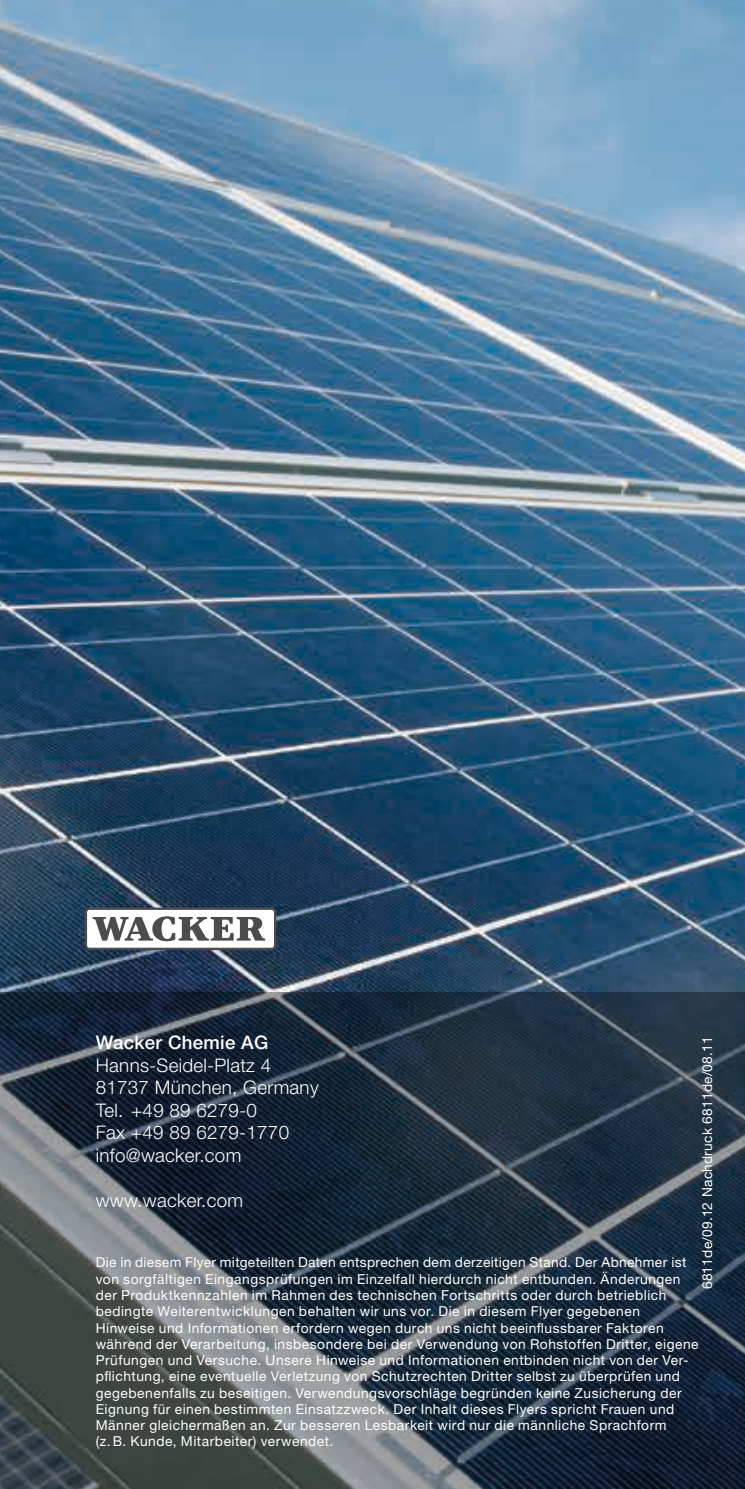
<style>
.page{position:relative;width:745px;height:1489px;background:#fff}
.page>*{position:absolute;margin:0;border:0;box-sizing:border-box;transform-origin:0 0}
.t1{font:300 18.75px/22.5px "Helvetica Neue LT Pro";letter-spacing:.015em;color:#fff}
.t2{font:500 18.75px "Helvetica Neue LT Pro";letter-spacing:.015em;color:#fff}
.t3{font:13.75px/16.2px "Helvetica Neue LT Pro";letter-spacing:.04em;color:#fff}
.t4{font:13.75px "Helvetica Neue LT Pro";letter-spacing:.015em;color:#fff}
</style>
<div class="page">
<img style="left:0;top:0;width:744px;height:992px">
<svg style="left:0;top:992px;width:744px;height:496px;background:#303d49"></svg>
<svg style="left:85px;top:907px;width:191px;height:43px"></svg>
<div style="left:87px;top:909px;width:187px;height:38px;background:#fff;border-radius:2px"></div>
<svg style="left:92px;top:916px;width:173px;height:25px"></svg>
<h1 class="t2" style="left:96px;top:1031px;width:174px">Wacker Chemie AG</h1>
<h1 class="t1" style="left:96px;top:1053px;width:224px">Hanns-Seidel-Platz 4<br>81737 München, Germany<br>Tel. +49 89 6279-0<br>Fax +49 89 6279-1770 info@wacker.com</h1>
<h1 class="t1" style="left:96px;top:1188px;width:149px">www.wacker.com</h1>
<p class="t4" style="left:698px;top:1289px;width:254px;rotate:-90deg">6811de/09.12 Nachdruck 6811de/08.11</p>
<p class="t3" style="left:96px;top:1253px;width:604px">Die in diesem Flyer mitgeteilten Daten entsprechen dem derzeitigen Stand. Der Abnehmer ist von sorgfältigen Eingangsprüfungen im Einzelfall hierdurch nicht entbunden. Änderungen der Produktkennzahlen im Rahmen des technischen Fortschritts oder durch betrieblich bedingte Weiterentwicklungen behalten wir uns vor. Die in diesem Flyer gegebenen Hinweise und Informationen erfordern wegen durch uns nicht beeinflussbarer Faktoren während der Verarbeitung, insbesondere bei der Verwendung von Rohstoffen Dritter, eigene Prüfungen und Versuche. Unsere Hinweise und Informationen entbinden nicht von der Ver&shy;pflichtung, eine eventuelle Verletzung von Schutzrechten Dritter selbst zu überprüfen und gegebenenfalls zu beseitigen. Verwendungsvorschläge begründen keine Zusicherung der Eignung für einen bestimmten Einsatzzweck. Der Inhalt dieses Flyers spricht Frauen und Männer gleichermaßen an. Zur besseren Lesbarkeit wird nur die männliche Sprachform<br>(z. B . Kunde, Mitarbeiter) verwendet.</p>
</div>
